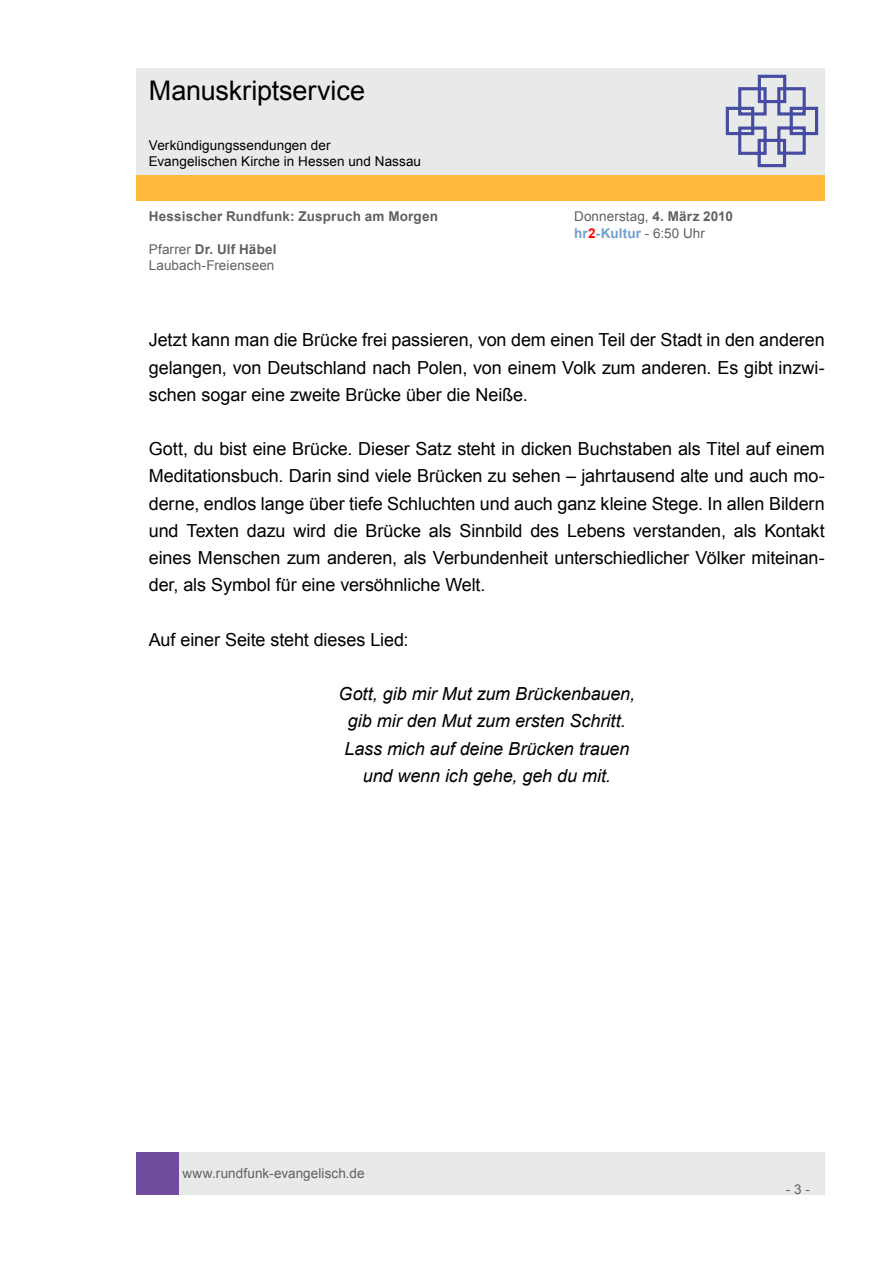
<style>
.page{position:relative;width:893px;height:1263px;background:#fff}
.page>*{position:absolute;margin:0;border:0;box-sizing:border-box;transform-origin:0 0}
.t1{font:27px "Arial";letter-spacing:-.005em;color:#000}
.t2{font:18px/27.2px "Arial";letter-spacing:-.005em;color:#000;text-align:justify}
.t3{font:italic 18px/27.2px "Arial";letter-spacing:-.005em;color:#000;text-align:center}
.t4{font:13.5px/16.2px "Arial";letter-spacing:.005em;color:#606060}
.t5{font:13.5px/16.2px "Arial";letter-spacing:.005em;color:#000}
.t6{font:700 13.5px "Arial";letter-spacing:.015em;color:#606060}
.s1{font-weight:700}
.s2{font-weight:700;color:#71a0cc}
.s3{font-weight:700;color:#f00}
</style>
<div class="page">
<div style="left:179px;top:1152px;width:646px;height:43px;background:#e8e9e9"></div>
<div style="left:136px;top:1152px;width:43px;height:43px;background:#704c9c"></div>
<div style="left:136px;top:175px;width:689px;height:26px;background:#ffb93a"></div>
<div style="left:136px;top:68px;width:689px;height:106px;background:#e8e9e9"></div>
<svg style="left:725px;top:74px;width:94px;height:94px"></svg>
<h1 class="t1" style="left:149px;top:73px;width:218px">Manuskriptservice</h1>
<p class="t5" style="left:149px;top:137px;width:274px">Verkündigungssendungen der<br>Evangelischen Kirche in Hessen und Nassau</p>
<p class="t6" style="left:149px;top:208px;width:291px">Hessischer Rundfunk: Zuspruch am Morgen</p>
<p class="t4" style="left:574px;top:209px;width:160px">Donnerstag, <span class="s1">4. März 2010 </span><span class="s2">hr</span><span class="s3">2</span><span class="s2">-Kultur</span> - 6:50 Uhr</p>
<p class="t4" style="left:149px;top:241px;width:129px">Pfarrer <span class="s1">Dr. Ulf Häbel<br></span>Laubach-Freienseen</p>
<p class="t2" style="left:149px;top:327px;width:678px">Jetzt kann man die Brücke frei passieren, von dem einen Teil der Stadt in den anderen gelangen, von Deutschland nach Polen, von einem Volk zum anderen. Es gibt inzwi&shy;schen sogar eine zweite Brücke über die Neiße.</p>
<p class="t2" style="left:149px;top:435px;width:678px">Gott, du bist eine Brücke. Dieser Satz steht in dicken Buchstaben als Titel auf einem Meditationsbuch. Darin sind viele Brücken zu sehen – jahrtausend alte und auch mo&shy;derne, endlos lange über tiefe Schluchten und auch ganz kleine Stege. In allen Bildern und Texten dazu wird die Brücke als Sinnbild des Lebens verstanden, als Kontakt eines Menschen zum anderen, als Verbundenheit unterschiedlicher Völker miteinan&shy;der, als Symbol für eine versöhnliche Welt.</p>
<p class="t2" style="left:149px;top:626px;width:261px">Auf einer Seite steht dieses Lied:</p>
<p class="t3" style="left:339px;top:680px;width:298px">Gott, gib mir Mut zum Brückenbauen, gib mir den Mut zum ersten Schritt.<br>Lass mich auf deine Brücken trauen und wenn ich gehe, geh du mit.</p>
<p class="t4" style="left:182px;top:1165px;width:184px">www.rundfunk-evangelisch.de</p>
<p class="t4" style="left:786px;top:1181px;width:26px">- 3 -</p>
</div>
